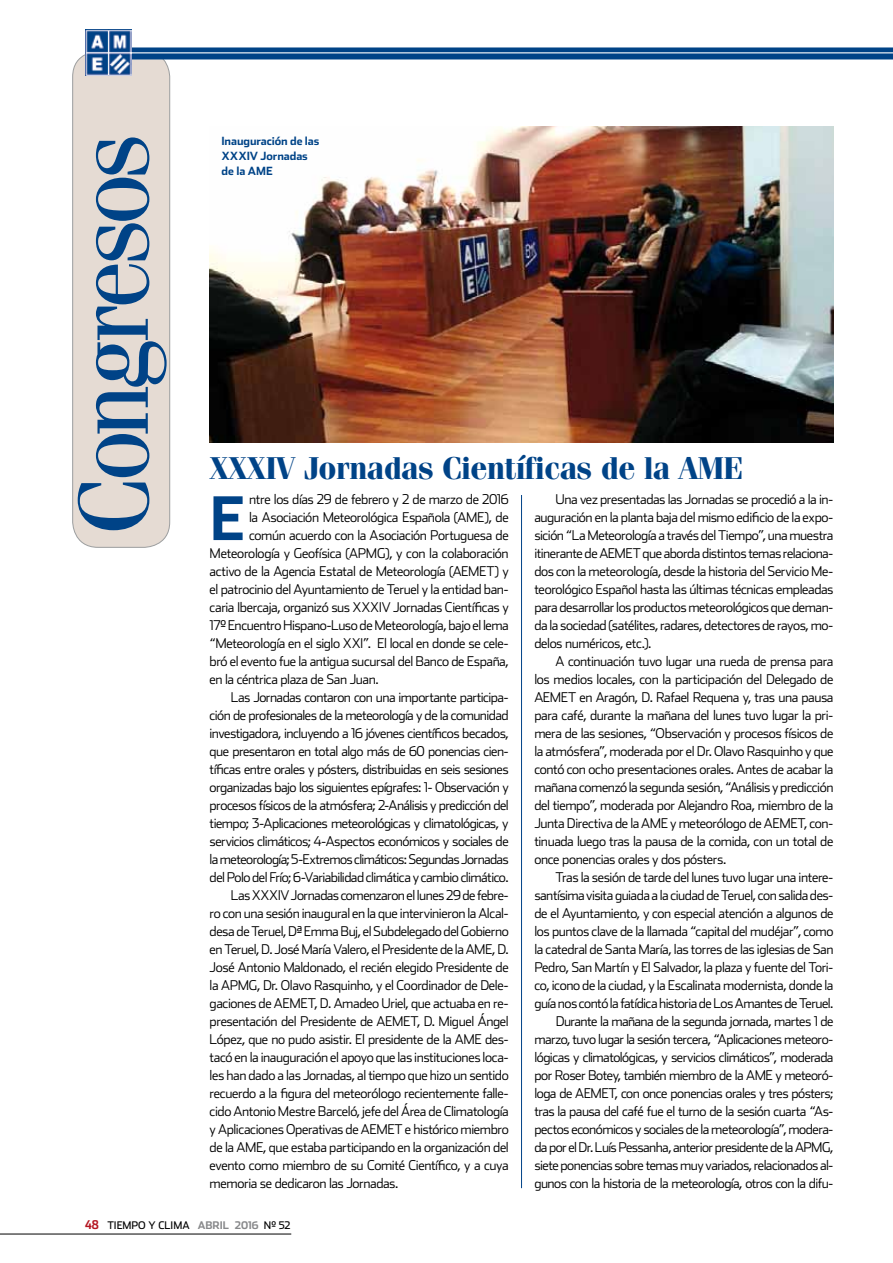
<style>
.page{position:relative;width:893px;height:1263px;background:#fff}
.page>*{position:absolute;margin:0;border:0;box-sizing:border-box;transform-origin:0 0}
.t1{font:99px "Fenice Std";letter-spacing:-.06em;color:#004387}
.t2{font:700 59.7px "Stainless";color:#004387}
.t3{font:700 31.5px "Fenice Std";letter-spacing:-.02em;color:#004387}
.t4{font:300 13.5px/18px "Stainless";letter-spacing:-.035em;color:#000;text-align:justify}
.t5{font:700 11.25px/15px "Stainless";letter-spacing:-.005em;color:#004387}
.t6{font:10.5px "Stainless";color:#000}
.t7{font:700 10.5px "Stainless";color:#87888a}
.s1{font-family:"Stainless Cond";font-weight:700;font-size:12px;color:#b51621}
.s2{font-weight:700;color:#87888a}
.s3{font-weight:400;color:#000}
</style>
<div class="page">
<hr style="left:0;top:1234px;width:291px;height:1px;background:#000">
<div style="left:73px;top:51px;width:97px;height:496px;background:#e5dbd3;border-radius:26px"></div>
<div style="left:72px;top:51px;width:98px;height:497px;border:1px solid #9c9e9f;border-radius:26px"></div>
<img style="left:210px;top:127px;width:623px;height:315px">
<hr style="left:521px;top:495px;width:1px;height:693px;background:#004387">
<div style="left:85px;top:47px;width:808px;height:12px;background:#004387"></div>
<img style="left:85px;top:30px;width:46px;height:46px">
<hr style="left:130px;top:52px;width:763px;height:1px;background:#fff">
<h1 class="t1" style="left:55px;top:536px;width:404px;rotate:-90deg">Congresos</h1>
<p class="t5" style="left:221px;top:134px;width:99px">Inauguración de las<br>XXXIV Jornadas de la AME</p>
<h3 class="t3" style="left:210px;top:449px;width:535px">XXXIV Jornadas Científicas de la AME</h3>
<h2 class="t2" style="left:210px;top:483px;width:31px">E</h2>
<p class="t4" style="left:249px;top:490px;width:261px">ntre los días 29 de febrero y 2 de marzo de 2016</p>
<p class="t4" style="left:534px;top:490px;width:301px;text-indent:21px">Una vez presentadas las Jornadas se procedió a la in&shy;auguración en la planta baja del mismo edificio de la expo&shy;sición “La Meteorología a través del Tiempo”, una muestra itinerante de AEMET que aborda distintos temas relaciona&shy;dos con la meteorología, desde la historia del Servicio Me&shy;teorológico Español hasta las últimas técnicas empleadas para desarrollar los productos meteorológicos que deman&shy;da la sociedad (satélites, radares, detectores de rayos, mo&shy;delos numéricos, etc.).</p>
<p class="t4" style="left:534px;top:652px;width:301px;text-indent:21px">A continuación tuvo lugar una rueda de prensa para los medios locales, con la participación del Delegado de AEMET en Aragón, D. Rafael Requena y, tras una pausa para café, durante la mañana del lunes tuvo lugar la pri&shy;mera de las sesiones, “Observación y procesos físicos de la atmósfera”, moderada por el Dr. Olavo Rasquinho y que contó con ocho presentaciones orales. Antes de acabar la mañana comenzó la segunda sesión, “Análisis y predicción del tiempo”, moderada por Alejandro Roa, miembro de la Junta Directiva de la AME y meteorólogo de AEMET, con&shy;tinuada luego tras la pausa de la comida, con un total de once ponencias orales y dos pósters.</p>
<p class="t4" style="left:534px;top:868px;width:301px;text-align:right">Tras la sesión de tarde del lunes tuvo lugar una intere&shy;santísima visita guiada a la ciudad de Teruel, con salida des&shy;de el Ayuntamiento, y con especial atención a algunos de los puntos clave de la llamada “capital del mudéjar”, como la catedral de Santa María, las torres de las iglesias de San Pedro, San Martín y El Salvador, la plaza y fuente del Tori&shy;co, icono de la ciudad, y la Escalinata modernista, donde la guía nos contó la fatídica historia de Los Amantes de Teruel.<br>Durante la mañana de la segunda jornada, martes 1 de marzo, tuvo lugar la sesión tercera, “Aplicaciones meteoro&shy;lógicas y climatológicas, y servicios climáticos”, moderada por Roser Botey, también miembro de la AME y meteoró&shy;loga de AEMET, con once ponencias orales y tres pósters; tras la pausa del café fue el turno de la sesión cuarta “As&shy;pectos económicos y sociales de la meteorología”, modera&shy;da por el Dr. Luís Pessanha, anterior presidente de la APMG, siete ponencias sobre temas muy variados, relacionados al&shy;gunos con la historia de la meteorología, otros con la difu-</p>
<p class="t4" style="left:249px;top:508px;width:261px">la Asociación Meteorológica Española (AME), de</p>
<p class="t4" style="left:249px;top:526px;width:261px">común acuerdo con la Asociación Portuguesa de</p>
<p class="t4" style="left:210px;top:544px;width:301px">Meteorología y Geofísica (APMG), y con la colaboración</p>
<p class="t4" style="left:210px;top:562px;width:301px">activo de la Agencia Estatal de Meteorología (AEMET) y</p>
<p class="t4" style="left:210px;top:580px;width:301px">el patrocinio del Ayuntamiento de Teruel y la entidad ban-</p>
<p class="t4" style="left:210px;top:598px;width:301px">caria Ibercaja, organizó sus XXXIV Jornadas Científicas y</p>
<p class="t4" style="left:210px;top:616px;width:301px">17º Encuentro Hispano-Luso de Meteorología, bajo el lema</p>
<p class="t4" style="left:210px;top:634px;width:301px">“Meteorología en el siglo XXI”. El local en donde se cele-</p>
<p class="t4" style="left:210px;top:652px;width:301px">bró el evento fue la antigua sucursal del Banco de España,</p>
<p class="t4" style="left:210px;top:670px;width:171px">en la céntrica plaza de San Juan.</p>
<p class="t4" style="left:231px;top:688px;width:279px">Las Jornadas contaron con una importante participa-</p>
<p class="t4" style="left:210px;top:706px;width:301px">ción de profesionales de la meteorología y de la comunidad</p>
<p class="t4" style="left:210px;top:724px;width:301px">investigadora, incluyendo a 16 jóvenes científicos becados,</p>
<p class="t4" style="left:210px;top:742px;width:301px">que presentaron en total algo más de 60 ponencias cien-</p>
<p class="t4" style="left:210px;top:760px;width:301px">tíficas entre orales y pósters, distribuidas en seis sesiones</p>
<p class="t4" style="left:210px;top:778px;width:301px">organizadas bajo los siguientes epígrafes: 1- Observación y</p>
<p class="t4" style="left:210px;top:796px;width:301px">procesos físicos de la atmósfera; 2-Análisis y predicción del</p>
<p class="t4" style="left:210px;top:814px;width:301px">tiempo; 3-Aplicaciones meteorológicas y climatológicas, y</p>
<p class="t4" style="left:210px;top:832px;width:301px">servicios climáticos; 4-Aspectos económicos y sociales de</p>
<p class="t4" style="left:210px;top:850px;width:301px">la meteorología; 5-Extremos climáticos: Segundas Jornadas</p>
<p class="t4" style="left:210px;top:868px;width:301px">del Polo del Frío; 6-Variabilidad climática y cambio climático.</p>
<p class="t4" style="left:231px;top:886px;width:279px">Las XXXIV Jornadas comenzaron el lunes 29 de febre-</p>
<p class="t4" style="left:210px;top:904px;width:301px">ro con una sesión inaugural en la que intervinieron la Alcal-</p>
<p class="t4" style="left:210px;top:922px;width:301px">desa de Teruel, Dª Emma Buj, el Subdelegado del Gobierno</p>
<p class="t4" style="left:210px;top:940px;width:301px">en Teruel, D. José María Valero, el Presidente de la AME, D.</p>
<p class="t4" style="left:210px;top:958px;width:301px">José Antonio Maldonado, el recién elegido Presidente de</p>
<p class="t4" style="left:210px;top:976px;width:301px">la APMG, Dr. Olavo Rasquinho, y el Coordinador de Dele-</p>
<p class="t4" style="left:210px;top:994px;width:301px">gaciones de AEMET, D. Amadeo Uriel, que actuaba en re-</p>
<p class="t4" style="left:210px;top:1012px;width:301px">presentación del Presidente de AEMET, D. Miguel Ángel</p>
<p class="t4" style="left:210px;top:1030px;width:301px">López, que no pudo asistir. El presidente de la AME des-</p>
<p class="t4" style="left:210px;top:1048px;width:301px">tacó en la inauguración el apoyo que las instituciones loca-</p>
<p class="t4" style="left:210px;top:1066px;width:301px">les han dado a las Jornadas, al tiempo que hizo un sentido</p>
<p class="t4" style="left:210px;top:1084px;width:301px">recuerdo a la figura del meteorólogo recientemente falle-</p>
<p class="t4" style="left:210px;top:1102px;width:301px">cido Antonio Mestre Barceló, jefe del Área de Climatología</p>
<p class="t4" style="left:210px;top:1120px;width:301px">y Aplicaciones Operativas de AEMET e histórico miembro</p>
<p class="t4" style="left:210px;top:1138px;width:301px">de la AME, que estaba participando en la organización del</p>
<p class="t4" style="left:210px;top:1156px;width:301px">evento como miembro de su Comité Científico, y a cuya</p>
<p class="t4" style="left:210px;top:1174px;width:190px">memoria se dedicaron las Jornadas.</p>
<p class="t6" style="left:85px;top:1219px;width:120px"><span class="s1">48</span> TIEMPO Y CLIMA <span class="s2">ABRIL</span></p>
<p class="t7" style="left:235px;top:1219px;width:57px">2016 <span class="s3">Nº 52</span></p>
</div>
